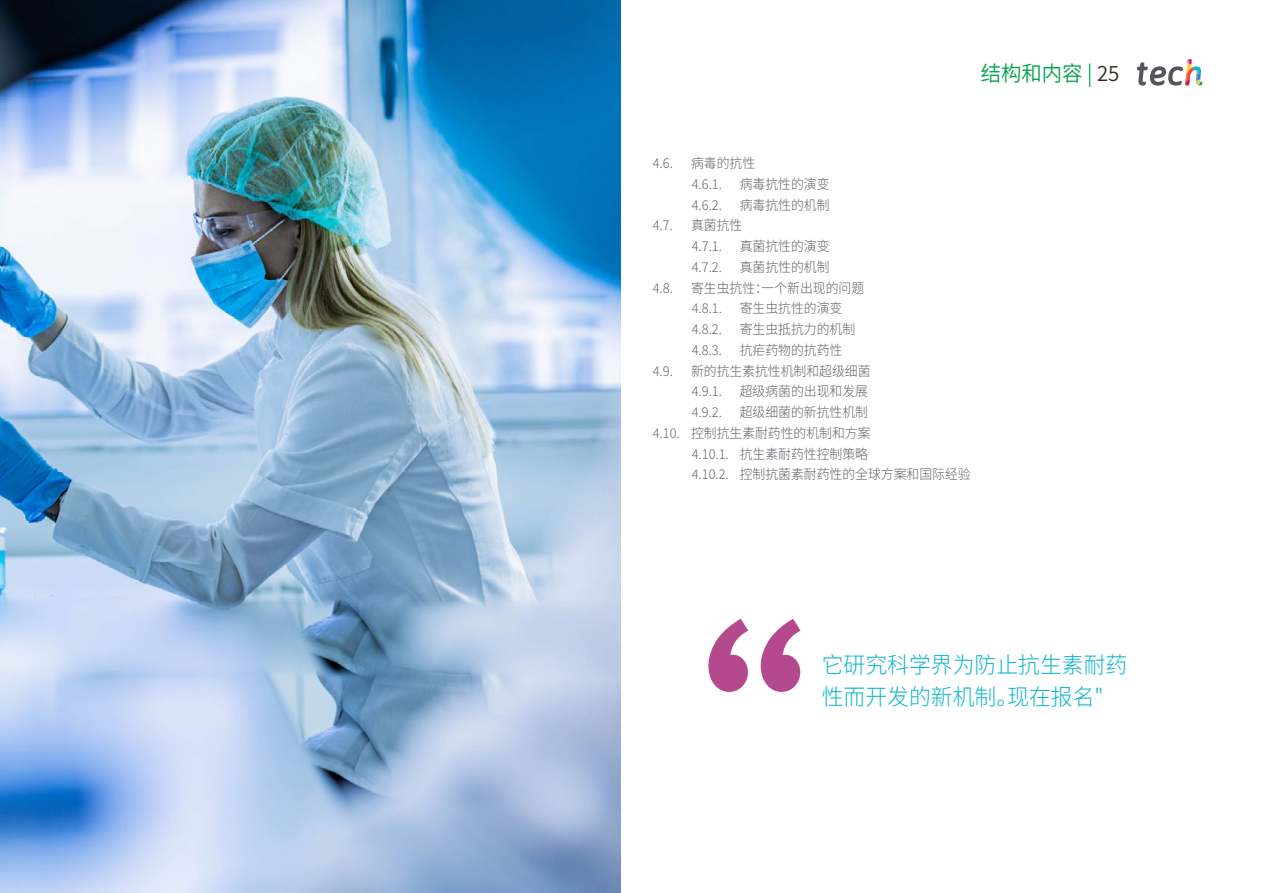
<style>
.page{position:relative;width:1263px;height:893px;background:#fff}
.page>*{position:absolute;margin:0;border:0;box-sizing:border-box;transform-origin:0 0}
.t1{font:300 22.5px/31.5px "Source Han Sans CN";color:#0fb6cf}
.t2{font:21px "Source Han Sans CN";color:#04a14d}
.t3{font:300 13.5px/20.7px "Source Han Sans CN";color:#61646a;scale:.95 1}
.s1{color:#312e20}
</style>
<div class="page">
<img style="left:0;top:0;width:621px;height:893px">
<svg style="left:1137px;top:59px;width:65px;height:27px"></svg>
<svg style="left:708px;top:619px;width:92px;height:73px"></svg>
<h2 class="t2" style="left:981px;top:61px;width:140px">结构和内容 | <span class="s1">25</span></h2>
<p class="t3" style="left:653px;top:153px;width:23px">4.6.</p>
<p class="t3" style="left:691px;top:153px;width:69px">病毒的抗性<br>4.6.1.</p>
<p class="t3" style="left:740px;top:174px;width:96px">病毒抗性的演变</p>
<p class="t3" style="left:692px;top:195px;width:33px">4.6.2.</p>
<p class="t3" style="left:740px;top:195px;width:96px">病毒抗性的机制</p>
<p class="t3" style="left:653px;top:215px;width:23px">4.7.</p>
<p class="t3" style="left:691px;top:215px;width:56px">真菌抗性<br>4.7.1.</p>
<p class="t3" style="left:740px;top:236px;width:96px">真菌抗性的演变</p>
<p class="t3" style="left:692px;top:257px;width:33px">4.7.2.</p>
<p class="t3" style="left:740px;top:257px;width:96px">真菌抗性的机制</p>
<p class="t3" style="left:653px;top:278px;width:23px">4.8.</p>
<p class="t3" style="left:691px;top:278px;width:184px">寄生虫抗性：一个新出现的问题<br>4.8.1.</p>
<p class="t3" style="left:740px;top:298px;width:109px">寄生虫抗性的演变</p>
<p class="t3" style="left:692px;top:319px;width:33px">4.8.2.</p>
<p class="t3" style="left:740px;top:319px;width:123px">寄生虫抵抗力的机制</p>
<p class="t3" style="left:692px;top:340px;width:33px">4.8.3.</p>
<p class="t3" style="left:740px;top:340px;width:109px">抗疟药物的抗药性</p>
<p class="t3" style="left:653px;top:361px;width:23px">4.9.</p>
<p class="t3" style="left:691px;top:361px;width:190px">新的抗生素抗性机制和超级细菌<br>4.9.1.</p>
<p class="t3" style="left:740px;top:381px;width:137px">超级病菌的出现和发展</p>
<p class="t3" style="left:692px;top:402px;width:33px">4.9.2.</p>
<p class="t3" style="left:740px;top:402px;width:137px">超级细菌的新抗性机制</p>
<p class="t3" style="left:653px;top:423px;width:231px">4.10. 控制抗生素耐药性的机制和方案</p>
<p class="t3" style="left:692px;top:444px;width:187px">4.10.1. 抗生素耐药性控制策略</p>
<p class="t3" style="left:692px;top:464px;width:295px">4.10.2. 控制抗菌素耐药性的全球方案和国际经验</p>
<h1 class="t1" style="left:822px;top:650px;width:307px">它研究科学界为防止抗生素耐药性而开发的新机制。现在报名"</h1>
</div>
